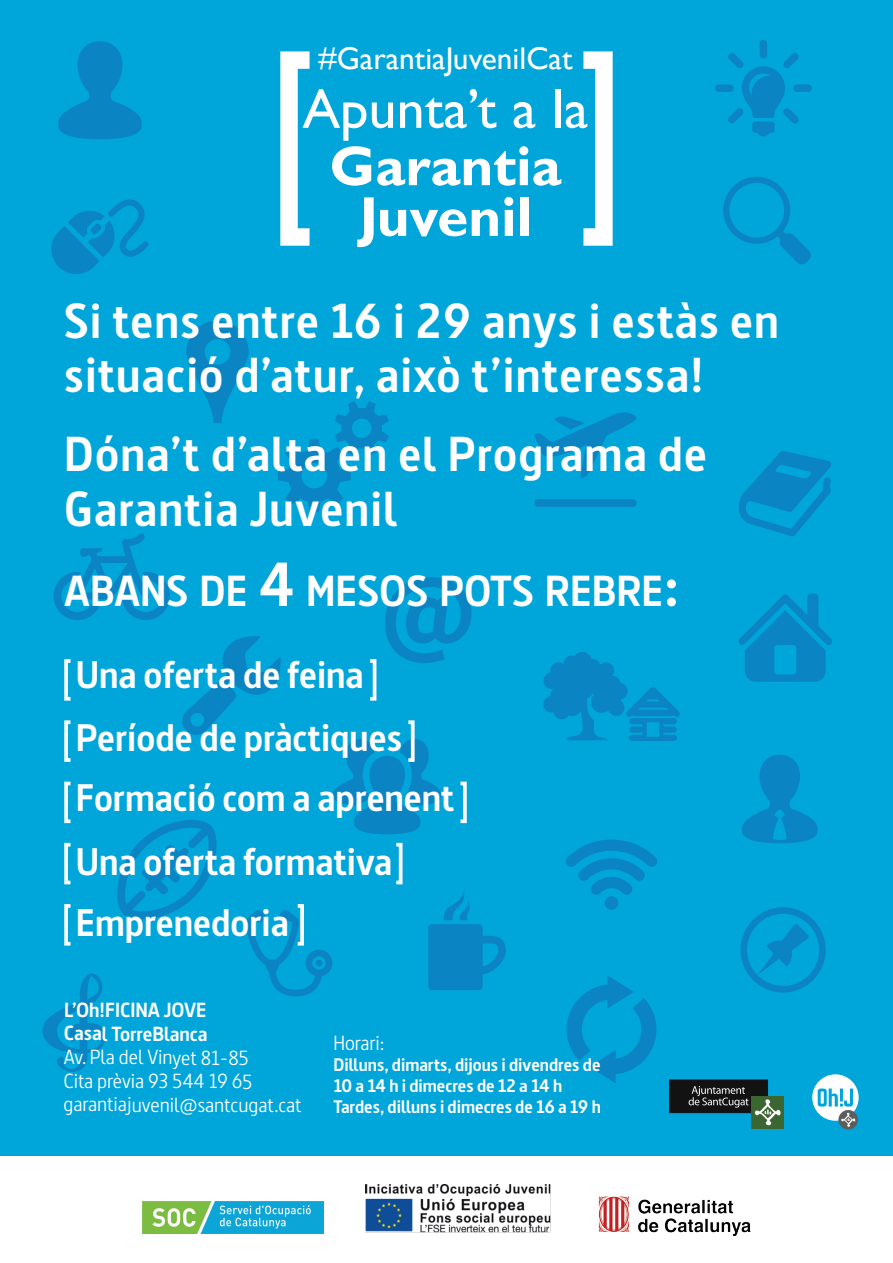
<style>
.page{position:relative;width:893px;height:1263px;background:#00a5da}
.page>*{position:absolute;margin:0;border:0;box-sizing:border-box;transform-origin:0 0}
.t1{font:700 56.4px/50.7px "Gill Sans";color:#fff;text-align:center}
.t2{font:56.4px "Gill Sans";color:#fff}
.t3{font:700 48.9px/54.8px "Dsignes";letter-spacing:.025em;color:#fff}
.t4{font:700 43.35px "Dsignes";color:#fff}
.t5{font:700 38.25px/62.7px "Dsignes";color:#fff}
.t6{font:31.35px "Gill Sans";color:#fff}
.t7{font:20.4px/23.7px "Dsignes";letter-spacing:-.005em;color:#fff}
.t8{font:700 20.4px/23.7px "Dsignes";letter-spacing:-.005em;color:#fff}
.t9{font:700 18.15px/20.9px "Dsignes";color:#fff}
.s1{font-size:61.95px}
</style>
<div class="page">
<svg style="left:385px;top:577px;width:87px;height:86px"></svg>
<svg style="left:182px;top:636px;width:99px;height:99px"></svg>
<svg style="left:186px;top:321px;width:63px;height:102px"></svg>
<svg style="left:53px;top:533px;width:117px;height:87px"></svg>
<svg style="left:534px;top:412px;width:103px;height:66px"></svg>
<div style="left:534px;top:499px;width:103px;height:8px;background:#0b84c3;border-radius:4px"></div>
<svg style="left:117px;top:820px;width:99px;height:99px"></svg>
<svg style="left:278px;top:401px;width:111px;height:111px"></svg>
<svg style="left:42px;top:973px;width:64px;height:99px"></svg>
<svg style="left:280px;top:51px;width:30px;height:195px"></svg>
<svg style="left:583px;top:51px;width:30px;height:195px"></svg>
<div style="left:0;top:1157px;width:893px;height:106px;background:#fff"></div>
<svg style="left:58px;top:41px;width:84px;height:98px"></svg>
<div style="left:760px;top:40px;width:7px;height:18px;background:#0b84c3;border-radius:4px"></div>
<div style="left:793px;top:84px;width:19px;height:8px;background:#0b84c3;border-radius:4px"></div>
<div style="left:715px;top:84px;width:19px;height:8px;background:#0b84c3;border-radius:4px"></div>
<svg style="left:728px;top:53px;width:71px;height:83px"></svg>
<svg style="left:723px;top:177px;width:88px;height:87px"></svg>
<svg style="left:739px;top:451px;width:92px;height:85px"></svg>
<div style="left:428px;top:924px;width:55px;height:66px;background:#0b84c3;border-radius:4px"></div>
<svg style="left:483px;top:936px;width:23px;height:38px"></svg>
<svg style="left:444px;top:891px;width:26px;height:29px"></svg>
<svg style="left:738px;top:594px;width:94px;height:88px"></svg>
<svg style="left:567px;top:976px;width:89px;height:107px"></svg>
<svg style="left:566px;top:839px;width:91px;height:56px"></svg>
<div style="left:605px;top:896px;width:13px;height:14px;background:#0b84c3;border-radius:50%"></div>
<svg style="left:742px;top:755px;width:75px;height:88px"></svg>
<svg style="left:543px;top:652px;width:137px;height:89px"></svg>
<svg style="left:51px;top:199px;width:98px;height:75px"></svg>
<svg style="left:740px;top:907px;width:86px;height:85px"></svg>
<svg style="left:64px;top:659px;width:7px;height:42px"></svg>
<svg style="left:370px;top:659px;width:6px;height:42px"></svg>
<svg style="left:64px;top:720px;width:7px;height:42px"></svg>
<svg style="left:333px;top:720px;width:108px;height:114px"></svg>
<svg style="left:64px;top:782px;width:7px;height:41px"></svg>
<svg style="left:460px;top:782px;width:7px;height:41px"></svg>
<svg style="left:396px;top:843px;width:6px;height:41px"></svg>
<svg style="left:64px;top:843px;width:7px;height:41px"></svg>
<svg style="left:245px;top:904px;width:87px;height:92px"></svg>
<svg style="left:64px;top:904px;width:7px;height:41px"></svg>
<img style="left:142px;top:1201px;width:182px;height:33px">
<img style="left:598px;top:1196px;width:153px;height:40px">
<img style="left:366px;top:1185px;width:185px;height:47px">
<div style="left:669px;top:1079px;width:99px;height:34px;background:#111211;border:1px solid #111211"></div>
<svg style="left:689px;top:1086px;width:60px;height:21px"></svg>
<div style="left:751px;top:1096px;width:33px;height:33px;background:#3c6631"></div>
<svg style="left:755px;top:1099px;width:26px;height:27px"></svg>
<div style="left:812px;top:1074px;width:47px;height:47px;background:#fff;border-radius:50%"></div>
<svg style="left:818px;top:1088px;width:35px;height:18px"></svg>
<svg style="left:838px;top:1110px;width:20px;height:19px"></svg>
<svg style="left:841px;top:1113px;width:14px;height:14px"></svg>
<p class="t6" style="left:318px;top:41px;width:256px">#GarantiaJuvenilCat</p>
<p class="t2" style="left:303px;top:76px;width:287px">Apunta’t a la</p>
<p class="t1" style="left:329px;top:142px;width:233px">Garantia<br>Juvenil</p>
<p class="t3" style="left:64px;top:292px;width:716px">Si tens entre 16 i 29 anys i estàs en situació d’atur, això t’interessa!</p>
<p class="t3" style="left:64px;top:426px;width:644px">Dóna’t d’alta en el Programa de<br>Garantia Juvenil</p>
<p class="t4" style="left:64px;top:566px;width:617px">ABANS DE <span class="s1">4</span> MESOS POTS REBRE<span class="s1">:</span></p>
<p class="t5" style="left:76px;top:643px;width:289px">Una oferta de feina</p>
<p class="t5" style="left:76px;top:706px;width:328px">Període de pràctiques</p>
<p class="t5" style="left:76px;top:766px;width:380px">Formació com a aprenent<br>Una oferta formativa<br>Emprenedoria</p>
<p class="t8" style="left:64px;top:998px;width:145px">L’Oh!FICINA JOVE<br>Casal TorreBlanca</p>
<p class="t7" style="left:64px;top:1045px;width:240px">Av. Pla del Vinyet 81-85<br>Cita prèvia 93 544 19 65 garantiajuvenil@santcugat.cat</p>
<p class="t7" style="left:333px;top:1031px;width:53px">Horari:</p>
<p class="t9" style="left:333px;top:1054px;width:269px">Dilluns, dimarts, dijous i divendres de<br>10 a 14 h i dimecres de 12 a 14 h<br>Tardes, dilluns i dimecres de 16 a 19 h</p>
</div>
